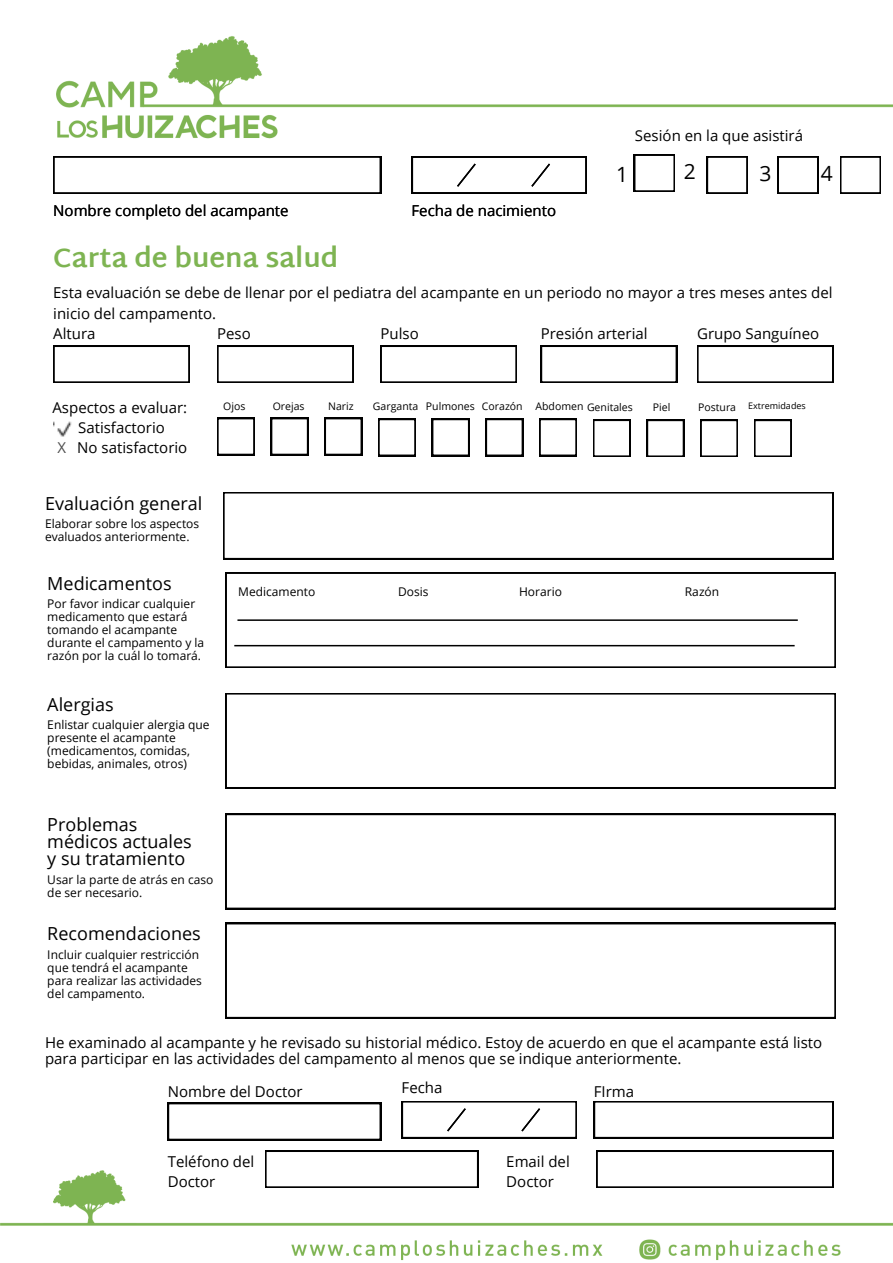
<style>
.page{position:relative;width:893px;height:1263px;background:#fff}
.page>*{position:absolute;margin:0;border:0;box-sizing:border-box;transform-origin:0 0}
.t1{font:700 27px "Martel Sans";color:#7eb452}
.t2{font:21px "Open Sans";color:#000}
.t3{font:18px/17.1px "Open Sans";color:#000}
.t4{font:15px/20.4px "Open Sans";color:#000}
.t5{font:12px/13px "Open Sans";color:#000}
.t6{font:10.5px "Open Sans";color:#000}
.t7{font:9px "Open Sans";color:#000}
.s1{color:#4e4e4e}
.s2{font-size:10.5px}
</style>
<div class="page">
<img style="left:56px;top:36px;width:837px;height:119px">
<img style="left:0;top:1150px;width:893px;height:111px">
<svg style="left:53px;top:156px;width:328px;height:38px"></svg>
<svg style="left:634px;top:154px;width:41px;height:38px"></svg>
<svg style="left:53px;top:345px;width:137px;height:38px"></svg>
<svg style="left:223px;top:492px;width:610px;height:67px"></svg>
<svg style="left:168px;top:1103px;width:213px;height:37px"></svg>
<svg style="left:265px;top:1150px;width:213px;height:38px"></svg>
<svg style="left:596px;top:1150px;width:237px;height:38px"></svg>
<svg style="left:594px;top:1101px;width:239px;height:37px"></svg>
<svg style="left:225px;top:572px;width:611px;height:96px"></svg>
<svg style="left:225px;top:693px;width:611px;height:95px"></svg>
<svg style="left:225px;top:814px;width:611px;height:95px"></svg>
<svg style="left:225px;top:923px;width:611px;height:95px"></svg>
<svg style="left:217px;top:345px;width:137px;height:38px"></svg>
<svg style="left:217px;top:418px;width:38px;height:37px"></svg>
<svg style="left:271px;top:418px;width:37px;height:37px"></svg>
<svg style="left:325px;top:418px;width:37px;height:37px"></svg>
<svg style="left:378px;top:419px;width:38px;height:37px"></svg>
<svg style="left:432px;top:419px;width:37px;height:37px"></svg>
<svg style="left:486px;top:419px;width:37px;height:37px"></svg>
<svg style="left:539px;top:419px;width:38px;height:37px"></svg>
<svg style="left:593px;top:420px;width:37px;height:37px"></svg>
<svg style="left:647px;top:420px;width:37px;height:37px"></svg>
<svg style="left:700px;top:420px;width:38px;height:37px"></svg>
<svg style="left:754px;top:420px;width:38px;height:37px"></svg>
<svg style="left:707px;top:156px;width:41px;height:38px"></svg>
<svg style="left:777px;top:156px;width:41px;height:38px"></svg>
<svg style="left:840px;top:156px;width:41px;height:38px"></svg>
<svg style="left:412px;top:156px;width:175px;height:38px"></svg>
<svg style="left:402px;top:1101px;width:175px;height:37px"></svg>
<svg style="left:380px;top:345px;width:137px;height:38px"></svg>
<svg style="left:541px;top:345px;width:136px;height:38px"></svg>
<svg style="left:697px;top:345px;width:136px;height:38px"></svg>
<img style="left:53px;top:421px;width:19px;height:16px">
<hr style="left:238px;top:619px;width:559px;height:2px;background:#000">
<hr style="left:235px;top:645px;width:559px;height:1px;background:#000">
<p class="t4" style="left:635px;top:127px;width:170px">Sesión en la que asistirá</p>
<p class="t4" style="left:53px;top:202px;width:237px">Nombre completo del acampante</p>
<h1 class="t1" style="left:53px;top:242px;width:287px">Carta de buena salud</h1>
<p class="t4" style="left:412px;top:202px;width:146px">Fecha de nacimiento</p>
<h2 class="t2" style="left:616px;top:166px;width:14px">1</h2>
<h2 class="t2" style="left:684px;top:163px;width:14px">2</h2>
<h2 class="t2" style="left:759px;top:165px;width:14px">3</h2>
<h2 class="t2" style="left:821px;top:165px;width:14px">4</h2>
<p class="t4" style="left:53px;top:284px;width:781px">Esta evaluación se debe de llenar por el pediatra del acampante en un periodo no mayor a tres meses antes del inicio del campamento.</p>
<p class="t4" style="left:53px;top:325px;width:44px">Altura</p>
<p class="t4" style="left:217px;top:325px;width:35px">Peso</p>
<p class="t4" style="left:380px;top:325px;width:40px">Pulso</p>
<p class="t4" style="left:541px;top:325px;width:108px">Presión arterial</p>
<p class="t4" style="left:697px;top:325px;width:124px">Grupo Sanguíneo</p>
<p class="t4" style="left:52px;top:398px;width:136px">Aspectos a evaluar:</p>
<p class="t4" style="left:78px;top:419px;width:88px">Satisfactorio</p>
<p class="t4" style="left:57px;top:439px;width:131px"><span class="s1">X</span> No satisfactorio</p>
<p class="t6" style="left:223px;top:402px;width:24px">Ojos</p>
<p class="t6" style="left:273px;top:402px;width:33px">Orejas</p>
<p class="t6" style="left:328px;top:402px;width:27px">Nariz</p>
<p class="t6" style="left:373px;top:402px;width:261px">Garganta Pulmones Corazón Abdomen Genitales</p>
<p class="t6" style="left:653px;top:403px;width:19px">Piel</p>
<p class="t7" style="left:698px;top:402px;width:109px"><span class="s2">Postura</span> Extremidades</p>
<p class="t3" style="left:45px;top:496px;width:159px">Evaluación general</p>
<p class="t5" style="left:45px;top:518px;width:156px">Elaborar sobre los aspectos evaluados anteriormente.</p>
<p class="t3" style="left:47px;top:577px;width:126px">Medicamentos</p>
<p class="t5" style="left:47px;top:598px;width:158px">Por favor indicar cualquier medicamento que estará tomando el acampante durante el campamento y la razón por la cuál lo tomará.</p>
<p class="t3" style="left:47px;top:697px;width:68px">Alergias</p>
<p class="t5" style="left:47px;top:719px;width:164px">Enlistar cualquier alergia que presente el acampante (medicamentos, comidas, bebidas, animales, otros)</p>
<p class="t5" style="left:238px;top:586px;width:79px">Medicamento</p>
<p class="t5" style="left:398px;top:586px;width:32px">Dosis</p>
<p class="t5" style="left:519px;top:586px;width:44px">Horario</p>
<p class="t5" style="left:685px;top:586px;width:36px">Razón</p>
<p class="t3" style="left:47px;top:818px;width:146px">Problemas médicos actuales y su tratamiento</p>
<p class="t5" style="left:47px;top:874px;width:168px">Usar la parte de atrás en caso de ser necesario.</p>
<p class="t3" style="left:47px;top:927px;width:155px">Recomendaciones</p>
<p class="t5" style="left:47px;top:949px;width:156px">Incluir cualquier restricción que tendrá el acampante para realizar las actividades del campamento.</p>
<p class="t4" style="left:45px;top:1035px;width:779px;line-height:16.4px">He examinado al acampante y he revisado su historial médico. Estoy de acuerdo en que el acampante está listo para participar en las actividades del campamento al menos que se indique anteriormente.</p>
<p class="t4" style="left:168px;top:1082px;width:136px">Nombre del Doctor</p>
<p class="t4" style="left:402px;top:1079px;width:42px">Fecha</p>
<p class="t4" style="left:168px;top:1152px;width:88px">Teléfono del<br>Doctor</p>
<p class="t4" style="left:506px;top:1152px;width:65px">Email del<br>Doctor</p>
<p class="t4" style="left:594px;top:1082px;width:42px">FIrma</p>
</div>
